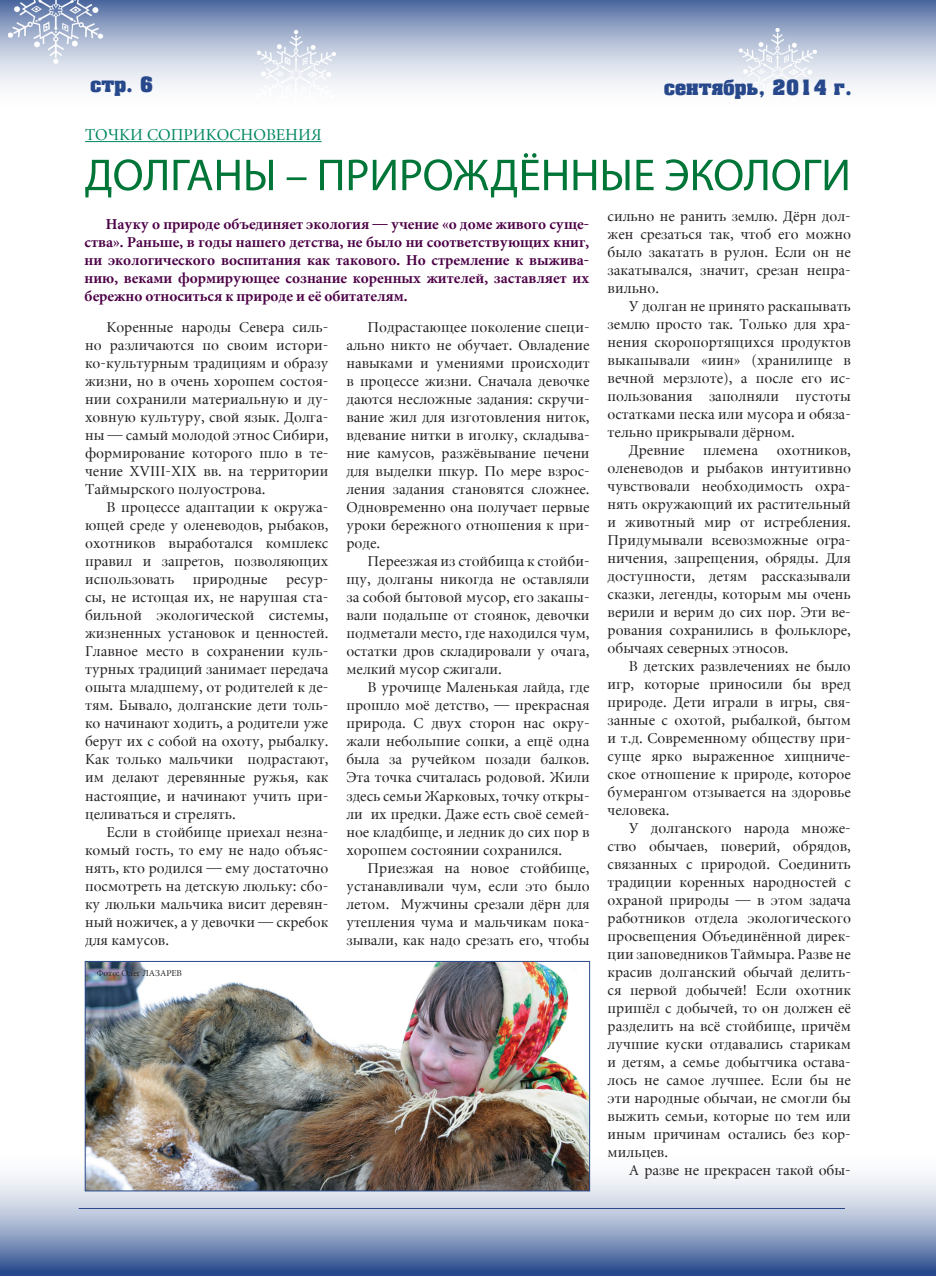
<style>
.page{position:relative;width:936px;height:1276px;background:#fff}
.page>*{position:absolute;margin:0;border:0;box-sizing:border-box;transform-origin:0 0}
.t1{font:21px "Luxor";color:#27498c}
.t2{font:16.5px "Miniature";color:#008762}
.t3{font:15px/18px "Miniature";color:#231f20;text-align:justify}
.t4{font:700 15px/18px "Miniature";color:#4c0046;text-align:justify}
.t5{font:9px "Miniature";color:#231f20}
</style>
<div class="page">
<svg style="left:0;top:0;width:935px;height:88px"></svg>
<img style="left:738px;top:28px;width:78px;height:60px">
<img style="left:257px;top:31px;width:78px;height:57px">
<img style="left:9px;top:0;width:94px;height:64px">
<svg style="left:0;top:1146px;width:935px;height:130px"></svg>
<hr style="left:79px;top:1208px;width:765px;height:1px;background:#27498c">
<svg style="left:85px;top:153px;width:762px;height:44px"></svg>
<hr style="left:85px;top:141px;width:237px;height:1px;background:#008762">
<img style="left:87px;top:963px;width:500px;height:226px">
<div style="left:85px;top:961px;width:504px;height:230px;border:1px solid #27498c"></div>
<h1 class="t1" style="left:90px;top:72px;width:65px">стр. 6</h1>
<h1 class="t1" style="left:664px;top:74px;width:189px">сентябрь, 2014 г.</h1>
<p class="t2" style="left:85px;top:126px;width:238px">ТОЧКИ СОПРИКОСНОВЕНИЯ</p>
<p class="t4" style="left:85px;top:216px;width:506px;text-indent:21px">Науку о природе объединяет экология — учение «о доме живого суще&shy;ства». Раньше, в годы нашего детства, не было ни соответствующих книг, ни экологического воспитания как такового. Но стремление к выжива&shy;нию, веками формирующее сознание коренных жителей, заставляет их бережно относиться к природе и её обитателям.</p>
<p class="t3" style="left:85px;top:319px;width:245px;text-indent:21px">Коренные народы Севера силь&shy;но различаются по своим истори&shy;ко-культурным традициям и образу жизни, но в очень хорошем состоя&shy;нии сохранили материальную и ду&shy;ховную культуру, свой язык. Долга&shy;ны — самый молодой этнос Сибири, формирование которого шло в те&shy;чение XVIII-XIX вв. на территории Таймырского полуострова.</p>
<p class="t3" style="left:85px;top:499px;width:245px;text-indent:21px">В процессе адаптации к окружа&shy;ющей среде у оленеводов, рыбаков, охотников выработался комплекс правил и запретов, позволяющих использовать природные ресур&shy;сы, не истощая их, не нарушая ста&shy;бильной экологической системы, жизненных установок и ценностей.<br>Главное место в сохранении куль&shy;турных традиций занимает передача опыта младшему, от родителей к де&shy;тям. Бывало, долганские дети толь&shy;ко начинают ходить, а родители уже берут их с собой на охоту, рыбалку.<br>Как только мальчики подрастают, им делают деревянные ружья, как настоящие, и начинают учить при&shy;целиваться и стрелять.</p>
<p class="t3" style="left:85px;top:823px;width:245px;text-indent:21px">Если в стойбище приехал незна&shy;комый гость, то ему не надо объяс&shy;нять, кто родился — ему достаточно посмотреть на детскую люльку: сбо&shy;ку люльки мальчика висит деревян&shy;ный ножичек, а у девочки — скребок для камусов.</p>
<p class="t3" style="left:346px;top:319px;width:245px;text-indent:21px">Подрастающее поколение специ&shy;ально никто не обучает. Овладение навыками и умениями происходит в процессе жизни. Сначала девочке даются несложные задания: скручи&shy;вание жил для изготовления ниток, вдевание нитки в иголку, складыва&shy;ние камусов, разжёвывание печени для выделки шкур. По мере взрос&shy;ления задания становятся сложнее.<br>Одновременно она получает первые уроки бережного отношения к при&shy;роде.</p>
<p class="t3" style="left:346px;top:553px;width:245px;text-indent:21px">Переезжая из стойбища к стойби&shy;щу, долганы никогда не оставляли за собой бытовой мусор, его закапы&shy;вали подальше от стоянок, девочки подметали место, где находился чум, остатки дров складировали у очага, мелкий мусор сжигали.</p>
<p class="t3" style="left:346px;top:679px;width:245px;text-indent:21px">В урочище Маленькая лайда, где прошло моё детство, — прекрасная природа. С двух сторон нас окру&shy;жали небольшие сопки, а ещё одна была за ручейком позади балков.<br>Эта точка считалась родовой. Жили здесь семьи Жарковых, точку откры&shy;ли их предки. Даже есть своё семей&shy;ное кладбище, и ледник до сих пор в хорошем состоянии сохранился.</p>
<p class="t3" style="left:346px;top:859px;width:245px;text-indent:21px">Приезжая на новое стойбище, устанавливали чум, если это было летом. Мужчины срезали дёрн для утепления чума и мальчикам пока&shy;зывали, как надо срезать его, чтобы</p>
<p class="t5" style="left:97px;top:969px;width:87px">Фото: Олег ЛАЗАРЕВ</p>
<p class="t3" style="left:607px;top:207px;width:245px">сильно не ранить землю. Дёрн дол&shy;жен срезаться так, чтоб его можно было закатать в рулон. Если он не закатывался, значит, срезан непра&shy;вильно.</p>
<p class="t3" style="left:607px;top:297px;width:245px;text-indent:21px">У долган не принято раскапывать землю просто так. Только для хра&shy;нения скоропортящихся продуктов выкапывали «иин» (хранилище в вечной мерзлоте), а после его ис&shy;пользования заполняли пустоты остатками песка или мусора и обяза&shy;тельно прикрывали дёрном.</p>
<p class="t3" style="left:607px;top:441px;width:245px;text-indent:21px">Древние племена охотников, оленеводов и рыбаков интуитивно чувствовали необходимость охра&shy;нять окружающий их растительный и животный мир от истребления.<br>Придумывали всевозможные огра&shy;ничения, запрещения, обряды. Для доступности, детям рассказывали сказки, легенды, которым мы очень верили и верим до сих пор. Эти ве&shy;рования сохранились в фольклоре, обычаях северных этносов.</p>
<p class="t3" style="left:607px;top:657px;width:245px;text-indent:21px">В детских развлечениях не было игр, которые приносили бы вред природе. Дети играли в игры, свя&shy;занные с охотой, рыбалкой, бытом и т.д. Современному обществу при&shy;суще ярко выраженное хищниче&shy;ское отношение к природе, которое бумерангом отзывается на здоровье человека.</p>
<p class="t3" style="left:607px;top:819px;width:245px;text-indent:21px">У долганского народа множе&shy;ство обычаев, поверий, обрядов, связанных с природой. Соединить традиции коренных народностей с охраной природы — в этом задача работников отдела экологического просвещения Объединённой дирек&shy;ции заповедников Таймыра. Разве не красив долганский обычай делить&shy;ся первой добычей! Если охотник пришёл с добычей, то он должен её разделить на всё стойбище, причём лучшие куски отдавались старикам и детям, а семье добытчика остава&shy;лось не самое лучшее. Если бы не эти народные обычаи, не смогли бы выжить семьи, которые по тем или иным причинам остались без кор&shy;мильцев.</p>
<p class="t3" style="left:629px;top:1161px;width:223px">А разве не прекрасен такой обы-</p>
</div>
